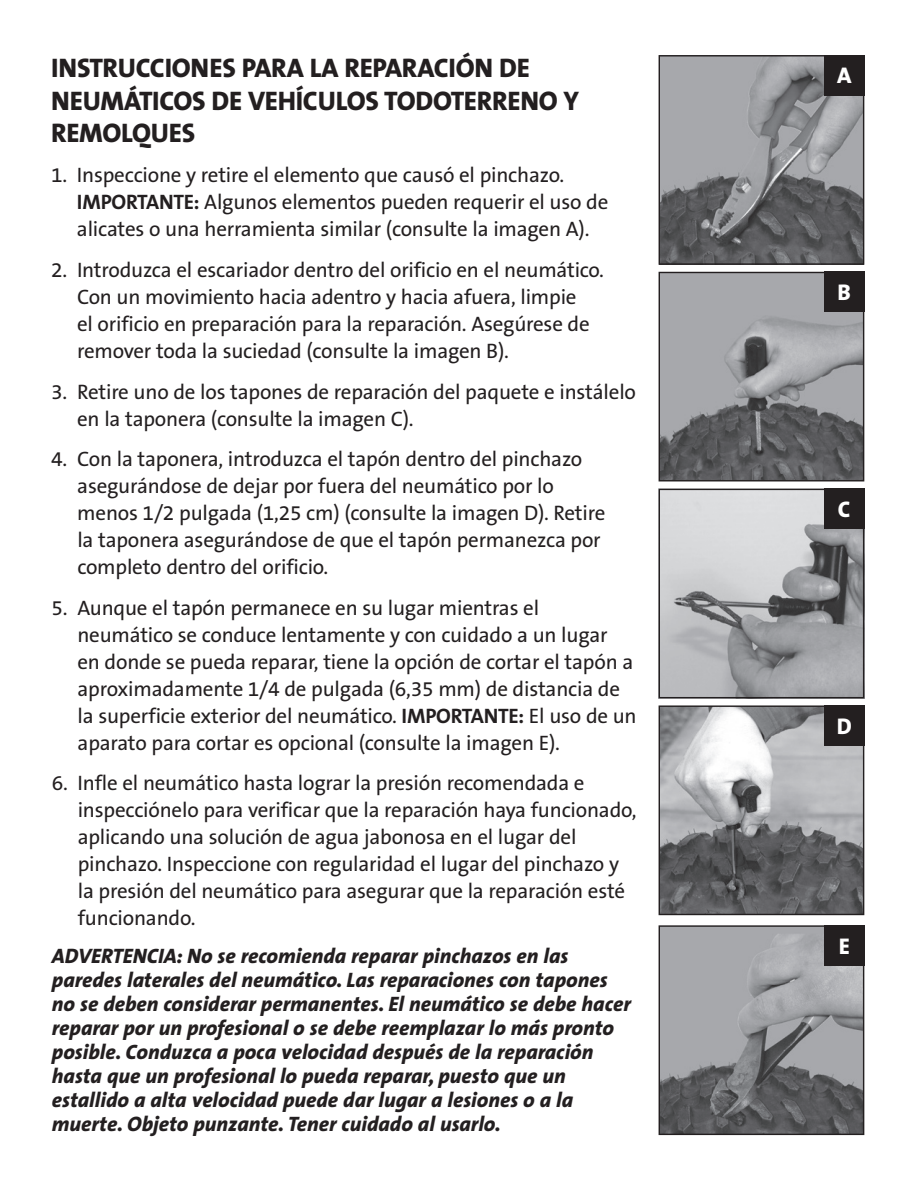
<style>
.page{position:relative;width:918px;height:1188px;background:#fff}
.page>*{position:absolute;margin:0;border:0;box-sizing:border-box;transform-origin:0 0}
.t1{font:27px/32.4px "The Sans Extra Bold Caps";letter-spacing:-.01em;color:#231f20}
.t2{font:22.8px "The Sans Extra Bold Caps";color:#fff}
.t3{font:21px/27px "The Sans Q5 Rg TF";letter-spacing:-.01em;color:#231f20}
.t4{font:italic 800 21px/24px "The Sans";color:#231f20}
.s1{font-family:"The Sans Bold Caps"}
</style>
<div class="page">
<img style="left:661px;top:274px;width:201px;height:205px">
<div style="left:659px;top:272px;width:205px;height:209px;border:1px solid #231f20"></div>
<div style="left:824px;top:272px;width:40px;height:40px;background:#231f20"></div>
<img style="left:661px;top:491px;width:201px;height:205px">
<div style="left:659px;top:489px;width:205px;height:209px;border:1px solid #231f20"></div>
<div style="left:824px;top:489px;width:40px;height:40px;background:#231f20"></div>
<img style="left:661px;top:707px;width:201px;height:206px">
<div style="left:659px;top:705px;width:205px;height:210px;border:1px solid #231f20"></div>
<div style="left:824px;top:705px;width:40px;height:41px;background:#231f20"></div>
<img style="left:661px;top:927px;width:201px;height:206px">
<div style="left:659px;top:925px;width:205px;height:210px;border:1px solid #231f20"></div>
<div style="left:824px;top:925px;width:40px;height:40px;background:#231f20"></div>
<img style="left:661px;top:57px;width:201px;height:206px">
<div style="left:659px;top:55px;width:205px;height:210px;border:1px solid #231f20"></div>
<div style="left:824px;top:55px;width:40px;height:40px;background:#231f20"></div>
<p class="t1" style="left:51px;top:51px;width:530px">INSTRUCCIONES PARA LA REPARACIÓN DE<br>NEUMÁTICOS DE VEHÍCULOS TODOTERRENO Y<br>REMOLQUES</p>
<p class="t3" style="left:77px;top:163px;width:533px;text-indent:-26px">1. Inspeccione y retire el elemento que causó el pinchazo.<br><span class="s1">IMPORTANTE:</span> Algunos elementos pueden requerir el uso de alicates o una herramienta similar (consulte la imagen A).</p>
<p class="t3" style="left:77px;top:258px;width:528px;text-indent:-26px">2. Introduzca el escariador dentro del orificio en el neumático.<br>Con un movimiento hacia adentro y hacia afuera, limpie<br>el orificio en preparación para la reparación. Asegúrese de remover toda la suciedad (consulte la imagen B).</p>
<p class="t3" style="left:77px;top:379px;width:560px;text-indent:-26px">3. Retire uno de los tapones de reparación del paquete e instálelo en la taponera (consulte la imagen C).</p>
<p class="t3" style="left:77px;top:447px;width:530px;text-indent:-26px">4. Con la taponera, introduzca el tapón dentro del pinchazo asegurándose de dejar por fuera del neumático por lo menos 1/2 pulgada (1,25 cm) (consulte la imagen D). Retire la taponera asegurándose de que el tapón permanezca por completo dentro del orificio.</p>
<p class="t3" style="left:77px;top:595px;width:561px;text-indent:-26px">5. Aunque el tapón permanece en su lugar mientras el neumático se conduce lentamente y con cuidado a un lugar<br>en donde se pueda reparar, tiene la opción de cortar el tapón a aproximadamente 1/4 de pulgada (6,35 mm) de distancia de la superficie exterior del neumático. <span class="s1">IMPORTANTE:</span> El uso de un aparato para cortar es opcional (consulte la imagen E).</p>
<p class="t3" style="left:78px;top:771px;width:561px;text-indent:-26px">6. Infle el neumático hasta lograr la presión recomendada e inspecciónelo para verificar que la reparación haya funcionado, aplicando una solución de agua jabonosa en el lugar del pinchazo. Inspeccione con regularidad el lugar del pinchazo y la presión del neumático para asegurar que la reparación esté funcionando.</p>
<p class="t4" style="left:52px;top:943px;width:580px">ADVERTENCIA: No se recomienda reparar pinchazos en las paredes laterales del neumático. Las reparaciones con tapones no se deben considerar permanentes. El neumático se debe hacer reparar por un profesional o se debe reemplazar lo más pronto posible. Conduzca a poca velocidad después de la reparación hasta que un profesional lo pueda reparar, puesto que un estallido a alta velocidad puede dar lugar a lesiones o a la muerte. Objeto punzante. Tener cuidado al usarlo.</p>
<p class="t2" style="left:837px;top:56px;width:16px">A</p>
<p class="t2" style="left:838px;top:273px;width:15px">B</p>
<p class="t2" style="left:838px;top:490px;width:14px">C</p>
<p class="t2" style="left:837px;top:707px;width:17px">D</p>
<p class="t2" style="left:839px;top:927px;width:13px">E</p>
</div>
